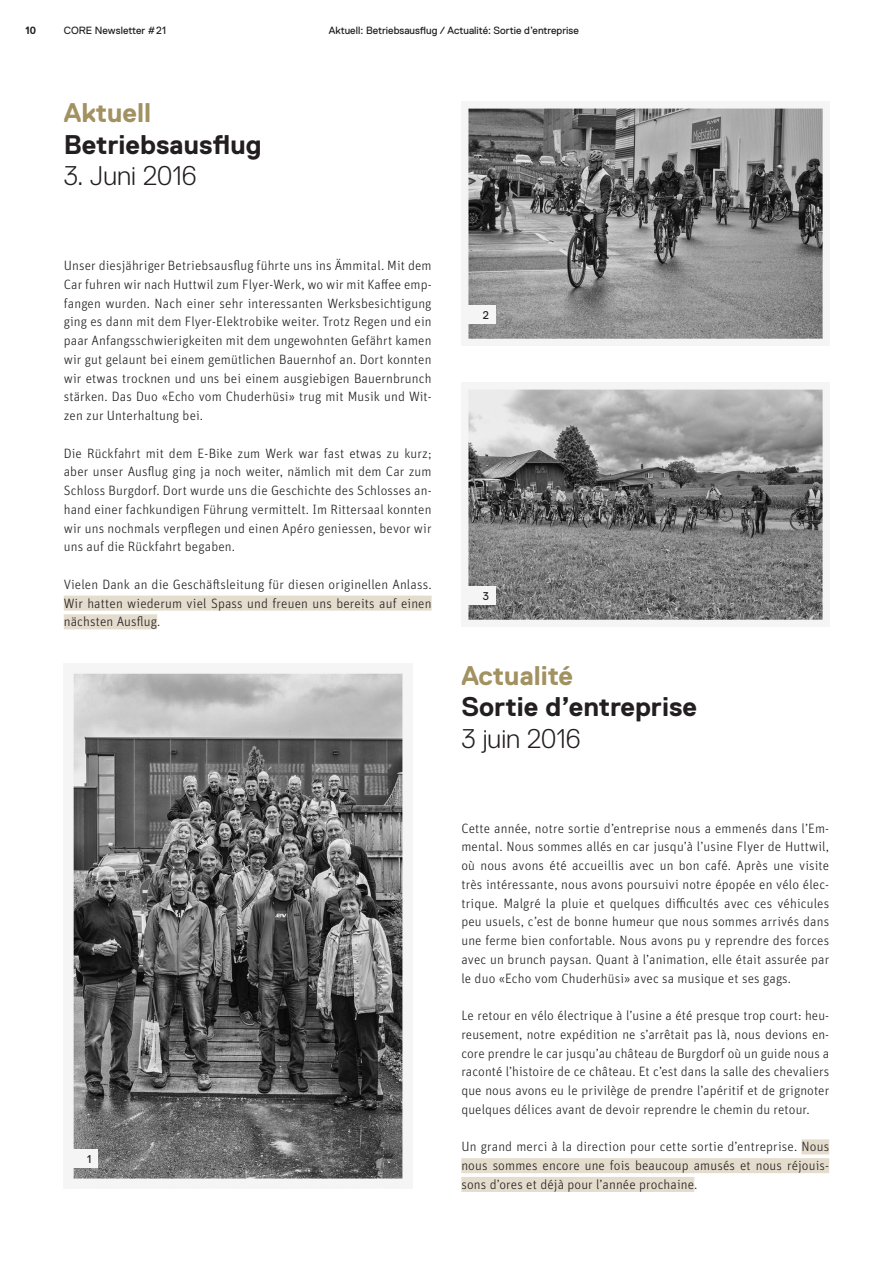
<style>
.page{position:relative;width:893px;height:1263px;background:#fff}
.page>*{position:absolute;margin:0;border:0;box-sizing:border-box;transform-origin:0 0}
.t1{font:700 27px "Replica Pro";color:#231f20}
.t2{font:300 27px "Replica Pro";color:#231f20}
.t3{font:700 27px "Replica Pro";color:#a29161}
.t4{font:300 13.5px/18.8px "Unit OT";letter-spacing:.01em;color:#231f20;text-align:justify}
.t5{font:11.25px "Replica Pro";color:#231f20}
.t6{font:10.5px "Replica Pro";color:#231f20}
.t7{font:700 10.5px "Replica Pro";color:#231f20}
</style>
<div class="page">
<div style="left:801px;top:1139px;width:28px;height:15px;background:#e4dccc"></div>
<div style="left:461px;top:1158px;width:368px;height:15px;background:#e4dccc"></div>
<div style="left:461px;top:1177px;width:233px;height:15px;background:#e4dccc"></div>
<img style="left:466px;top:387px;width:359px;height:235px">
<img style="left:466px;top:106px;width:359px;height:235px">
<div style="left:64px;top:596px;width:368px;height:15px;background:#e4dccc"></div>
<div style="left:64px;top:614px;width:93px;height:15px;background:#e4dccc"></div>
<img style="left:71px;top:671px;width:333px;height:518px">
<div style="left:64px;top:1149px;width:34px;height:19px;background:#f5f5f6"></div>
<div style="left:461px;top:305px;width:34px;height:19px;background:#f5f5f6"></div>
<div style="left:461px;top:586px;width:34px;height:19px;background:#f5f5f6"></div>
<p class="t7" style="left:26px;top:25px;width:12px">10</p>
<p class="t6" style="left:64px;top:24px;width:104px">CORE Newsletter #21</p>
<p class="t6" style="left:329px;top:24px;width:252px">Aktuell: Betriebsausflug / Actualité: Sortie d’entreprise</p>
<h1 class="t3" style="left:64px;top:98px;width:89px">Aktuell</h1>
<h1 class="t1" style="left:64px;top:130px;width:199px">Betriebsausflug</h1>
<h1 class="t2" style="left:64px;top:161px;width:134px">3. Juni 2016</h1>
<p class="t4" style="left:64px;top:256px;width:369px">Unser diesjähriger Betriebsausflug führte uns ins Ämmital. Mit dem Car fuhren wir nach Huttwil zum Flyer-Werk, wo wir mit Kaffee emp&shy;fangen wurden. Nach einer sehr interessanten Werksbesichtigung ging es dann mit dem Flyer-Elektrobike weiter. Trotz Regen und ein paar Anfangsschwierigkeiten mit dem ungewohnten Gefährt kamen wir gut gelaunt bei einem gemütlichen Bauernhof an. Dort konnten wir etwas trocknen und uns bei einem ausgiebigen Bauernbrunch stärken. Das Duo «Echo vom Chuderhüsi» trug mit Musik und Wit&shy;zen zur Unterhaltung bei.</p>
<p class="t4" style="left:64px;top:444px;width:369px">Die Rückfahrt mit dem E-Bike zum Werk war fast etwas zu kurz; aber unser Ausflug ging ja noch weiter, nämlich mit dem Car zum Schloss Burgdorf. Dort wurde uns die Geschichte des Schlosses an&shy;hand einer fachkundigen Führung vermittelt. Im Rittersaal konnten wir uns nochmals verpflegen und einen Apéro geniessen, bevor wir uns auf die Rückfahrt begaben.</p>
<p class="t4" style="left:64px;top:575px;width:369px">Vielen Dank an die Geschäftsleitung für diesen originellen Anlass.<br>Wir hatten wiederum viel Spass und freuen uns bereits auf einen nächsten Ausflug.</p>
<p class="t5" style="left:87px;top:1152px;width:6px">1</p>
<p class="t5" style="left:483px;top:309px;width:8px">2</p>
<p class="t5" style="left:483px;top:590px;width:8px">3</p>
<h1 class="t3" style="left:461px;top:661px;width:113px">Actualité</h1>
<h1 class="t1" style="left:461px;top:692px;width:237px">Sortie d’entreprise</h1>
<h1 class="t2" style="left:461px;top:724px;width:121px">3 juin 2016</h1>
<p class="t4" style="left:461px;top:819px;width:369px">Cette année, notre sortie d’entreprise nous a emmenés dans l’Em&shy;mental. Nous sommes allés en car jusqu’à l’usine Flyer de Huttwil, où nous avons été accueillis avec un bon café. Après une visite très intéressante, nous avons poursuivi notre épopée en vélo élec&shy;trique. Malgré la pluie et quelques difficultés avec ces véhicules peu usuels, c’est de bonne humeur que nous sommes arrivés dans une ferme bien confortable. Nous avons pu y reprendre des forces avec un brunch paysan. Quant à l’animation, elle était assurée par le duo «Echo vom Chuderhüsi» avec sa musique et ses gags.</p>
<p class="t4" style="left:461px;top:1006px;width:369px">Le retour en vélo électrique à l’usine a été presque trop court: heu&shy;reusement, notre expédition ne s’arrêtait pas là, nous devions en&shy;core prendre le car jusqu’au château de Burgdorf où un guide nous a raconté l’histoire de ce château. Et c’est dans la salle des chevaliers que nous avons eu le privilège de prendre l’apéritif et de grignoter quelques délices avant de devoir reprendre le chemin du retour.</p>
<p class="t4" style="left:461px;top:1137px;width:369px">Un grand merci à la direction pour cette sortie d’entreprise. Nous nous sommes encore une fois beaucoup amusés et nous réjouis&shy;sons d’ores et déjà pour l’année prochaine.</p>
</div>
